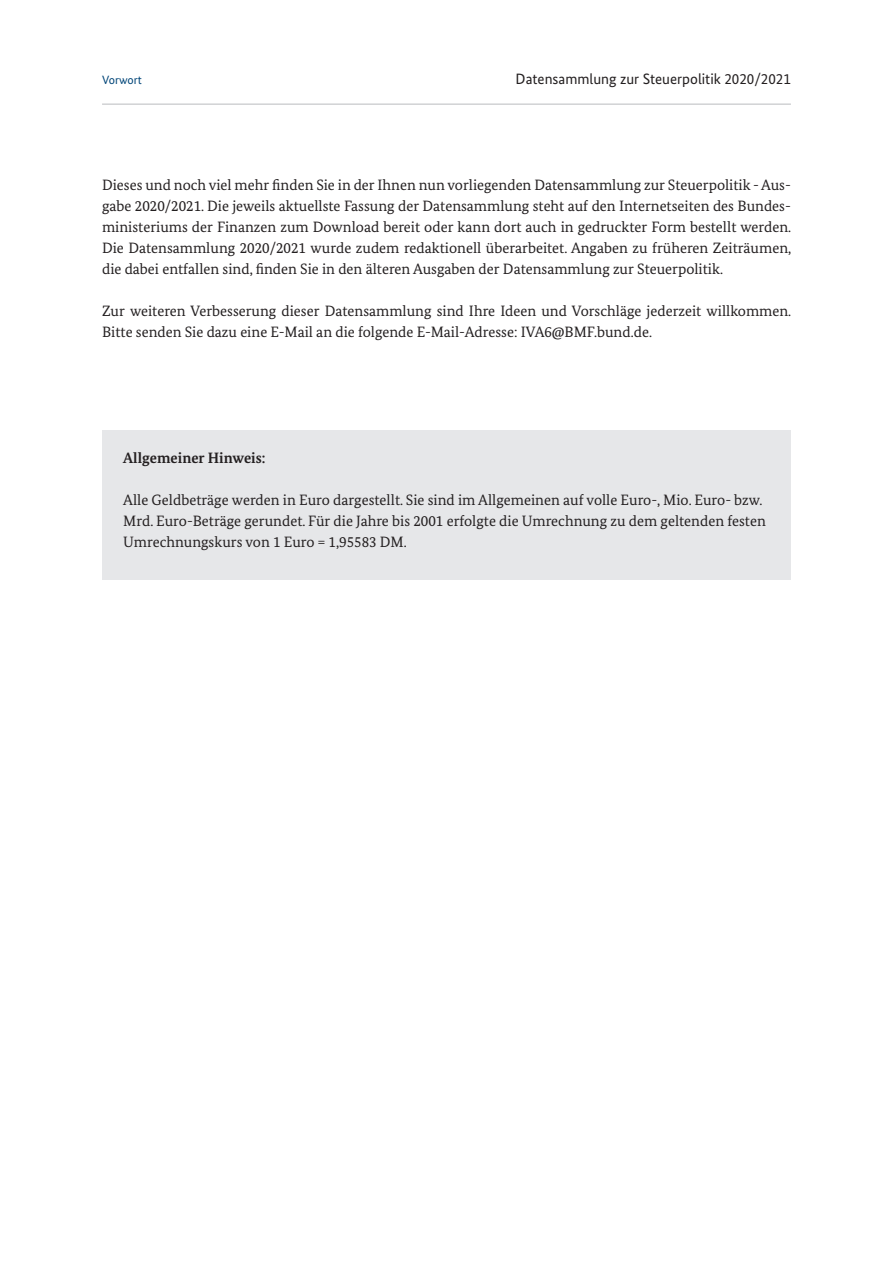
<style>
.page{position:relative;width:893px;height:1263px;background:#fff}
.page>*{position:absolute;margin:0;border:0;box-sizing:border-box;transform-origin:0 0}
.t1{font:15px/21px "Bundes Serif";color:#231f20}
.t2{font:15px "Bundes Sans";color:#231f20}
.t3{font:700 15px "Bundes Serif";color:#231f20}
.t4{font:12px "Bundes Sans";color:#004578}
</style>
<div class="page">
<hr style="left:102px;top:103px;width:689px;height:2px;background:#d1d2d4">
<div style="left:102px;top:430px;width:689px;height:45px;background:#e6e7e9"></div>
<div style="left:102px;top:472px;width:689px;height:108px;background:#e6e7e9"></div>
<p class="t4" style="left:102px;top:72px;width:41px">Vorwort</p>
<p class="t2" style="left:516px;top:69px;width:277px">Datensammlung zur Steuerpolitik 2020/2021</p>
<p class="t1" style="left:102px;top:174px;width:691px;text-align:justify">Dieses und noch viel mehr finden Sie in der Ihnen nun vorliegenden Datensammlung zur Steuerpolitik - Aus&shy;gabe 2020/2021. Die jeweils aktuellste Fassung der Datensammlung steht auf den Internetseiten des Bundes&shy;ministeriums der Finanzen zum Download bereit oder kann dort auch in gedruckter Form bestellt werden.<br>Die Datensammlung 2020/2021 wurde zudem redaktionell überarbeitet. Angaben zu früheren Zeiträumen, die dabei entfallen sind, finden Sie in den älteren Ausgaben der Datensammlung zur Steuerpolitik.</p>
<p class="t1" style="left:102px;top:300px;width:691px">Zur weiteren Verbesserung dieser Datensammlung sind Ihre Ideen und Vorschläge jederzeit willkommen.<br>Bitte senden Sie dazu eine E-Mail an die folgende E-Mail-Adresse: IVA6@BMF.bund.de.</p>
<p class="t3" style="left:123px;top:448px;width:144px">Allgemeiner Hinweis:</p>
<p class="t1" style="left:123px;top:489px;width:644px">Alle Geldbeträge werden in Euro dargestellt. Sie sind im Allgemeinen auf volle Euro-, Mio. Euro- bzw.<br>Mrd. Euro-Beträge gerundet. Für die Jahre bis 2001 erfolgte die Umrechnung zu dem geltenden festen<br>Umrechnungskurs von 1 Euro = 1,95583 DM.</p>
</div>
